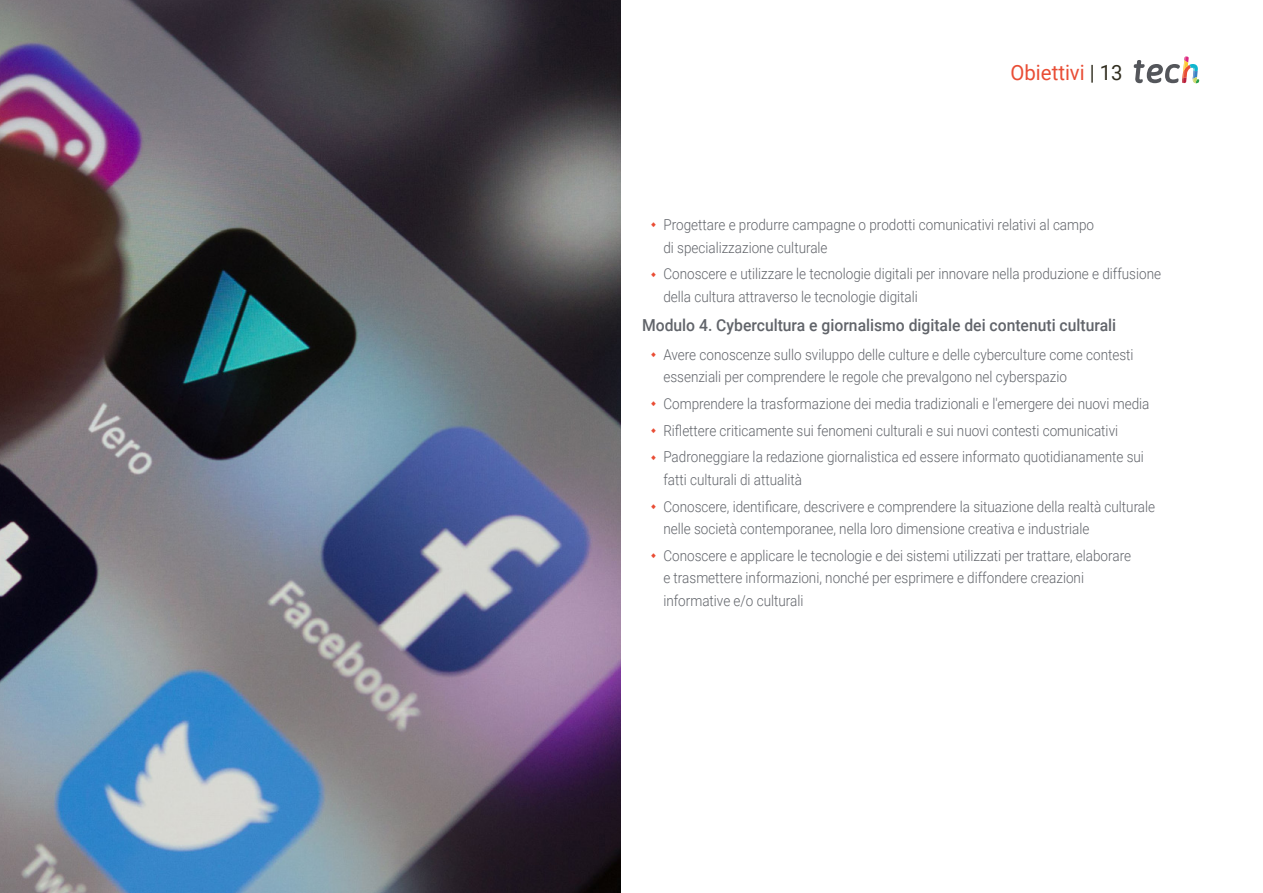
<style>
.page{position:relative;width:1263px;height:893px;background:#fff}
.page>*{position:absolute;margin:0;border:0;box-sizing:border-box;transform-origin:0 0}
.t1{font:21px "Roboto";color:#e94d35}
.t2{font:500 16.5px "Roboto";color:#61646a;scale:.95 1}
.t3{font:300 15px/22.5px "Roboto";color:#61646a;scale:.9 1}
.s1{color:#312e20}
</style>
<div class="page">
<svg style="left:1134px;top:57px;width:65px;height:27px"></svg>
<img style="left:0;top:0;width:621px;height:893px">
<h1 class="t1" style="left:1010px;top:57px;width:114px">Obiettivi <span class="s1">| 13</span></h1>
<p class="t3" style="left:663px;top:213px;width:480px">Progettare e produrre campagne o prodotti comunicativi relativi al campo di specializzazione culturale</p>
<p class="t3" style="left:663px;top:262px;width:554px">Conoscere e utilizzare le tecnologie digitali per innovare nella produzione e diffusione della cultura attraverso le tecnologie digitali</p>
<p class="t2" style="left:642px;top:313px;width:500px">Modulo 4. Cybercultura e giornalismo digitale dei contenuti culturali</p>
<p class="t3" style="left:663px;top:342px;width:524px">Avere conoscenze sullo sviluppo delle culture e delle cyberculture come contesti essenziali per comprendere le regole che prevalgono nel cyberspazio</p>
<p class="t3" style="left:663px;top:390px;width:542px;line-height:26.7px">Comprendere la trasformazione dei media tradizionali e l'emergere dei nuovi media<br>Riflettere criticamente sui fenomeni culturali e sui nuovi contesti comunicativi<br>Padroneggiare la redazione giornalistica ed essere informato quotidianamente sui</p>
<p class="t3" style="left:663px;top:466px;width:548px;line-height:26.7px">fatti culturali di attualità<br>Conoscere, identificare, descrivere e comprendere la situazione della realtà culturale</p>
<p class="t3" style="left:663px;top:515px;width:521px;line-height:26.7px">nelle società contemporanee, nella loro dimensione creativa e industriale<br>Conoscere e applicare le tecnologie e dei sistemi utilizzati per trattare, elaborare</p>
<p class="t3" style="left:663px;top:566px;width:469px">e trasmettere informazioni, nonché per esprimere e diffondere creazioni informative e/o culturali</p>
</div>
